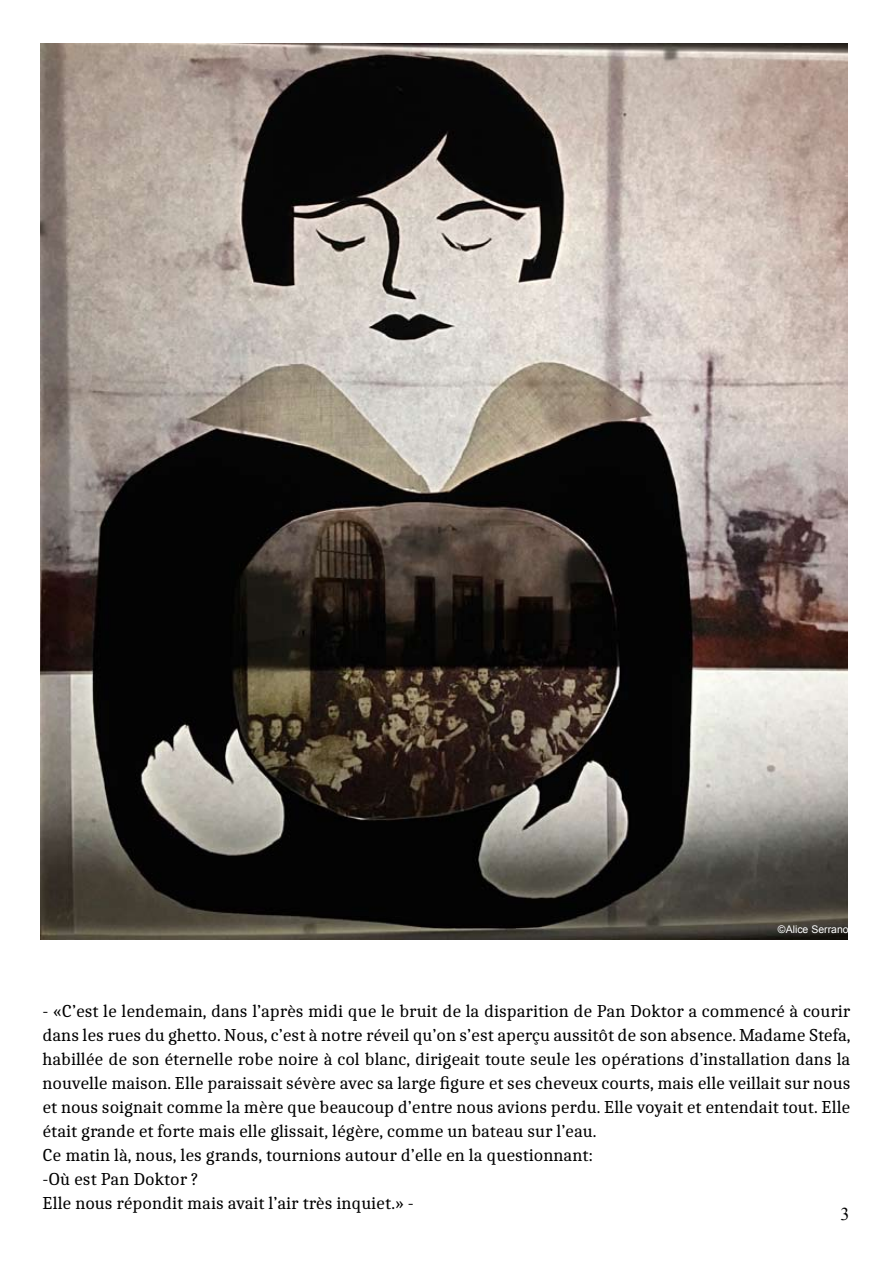
<style>
.page{position:relative;width:893px;height:1263px;background:#fff}
.page>*{position:absolute;margin:0;border:0;box-sizing:border-box;transform-origin:0 0}
.t1{font:18px/24px "Caladea";color:#000}
.t2{font:18px "Times New Roman";color:#000}
.t3{font:10.5px "Arial";color:#fff}
</style>
<div class="page">
<img style="left:41px;top:44px;width:806px;height:896px">
<p class="t3" style="left:778px;top:922px;width:72px">©Alice Serrano</p>
<p class="t1" style="left:43px;top:998px;width:809px">- «C’est le lendemain, dans l’après midi que le bruit de la disparition de Pan Doktor a commencé à courir dans les rues du ghetto. Nous, c’est à notre réveil qu’on s’est aperçu aussitôt de son absence. Madame Stefa, habillée de son éternelle robe noire à col blanc, dirigeait toute seule les opérations d’installation dans la nouvelle maison. Elle paraissait sévère avec sa large figure et ses cheveux courts, mais elle veillait sur nous et nous soignait comme la mère que beaucoup d’entre nous avions perdu. Elle voyait et entendait tout. Elle était grande et forte mais elle glissait, légère, comme un bateau sur l’eau.<br>Ce matin là, nous, les grands, tournions autour d’elle en la questionnant:<br>-Où est Pan Doktor ?<br>Elle nous répondit mais avait l’air très inquiet.» -</p>
<p class="t2" style="left:840px;top:1202px;width:10px">3</p>
</div>
